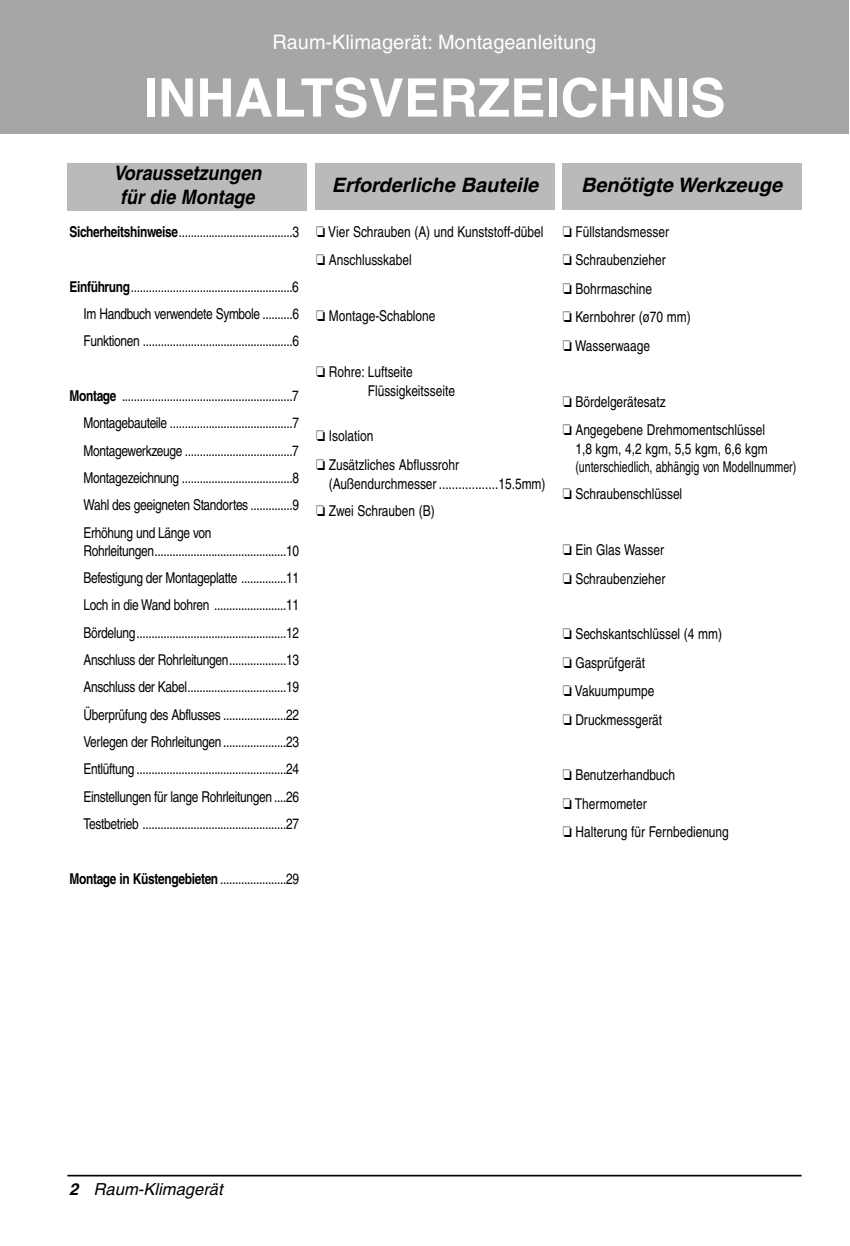
<style>
.page{position:relative;width:850px;height:1246px;background:#fff}
.page>*{position:absolute;margin:0;border:0;box-sizing:border-box;transform-origin:0 0}
.t1{font:700 53.2px "Helvetica";color:#fff}
.t2{font:italic 700 20px "Helvetica";color:#000}
.t3{font:20px "Helvetica";color:#fff}
.t4{font:italic 700 20px/24px "Helvetica";color:#000;text-align:center;scale:.9 1}
.t5{font:italic 16.6px "Helvetica";color:#000}
.t6{font:15px/27.4px "Helvetica";color:#000;scale:.8 1}
.s1{font-weight:700}
</style>
<div class="page">
<hr style="left:67px;top:1175px;width:735px;height:1px;background:#000">
<div style="left:0;top:0;width:849px;height:134px;background:#a6a6a6"></div>
<div style="left:68px;top:163px;width:239px;height:47px;background:#bababa"></div>
<div style="left:316px;top:163px;width:239px;height:46px;background:#bababa"></div>
<div style="left:562px;top:163px;width:240px;height:46px;background:#bababa"></div>
<h2 class="t3" style="left:272px;top:34px;width:325px">Raum-Klimagerät: Montageanleitung</h2>
<h1 class="t1" style="left:143px;top:78px;width:584px">INHALTSVERZEICHNIS</h1>
<h2 class="t4" style="left:113px;top:163px;width:166px">Voraussetzungen für die Montage</h2>
<h2 class="t2" style="left:332px;top:177px;width:208px">Erforderliche Bauteile</h2>
<h2 class="t2" style="left:581px;top:177px;width:203px">Benötigte Werkzeuge</h2>
<p class="t6" style="left:69px;top:220px;width:288px"><span class="s1">Sicherheitshinweise</span>......................................3</p>
<p class="t6" style="left:84px;top:274px;width:271px;text-align:justify;text-indent:-14px"><span class="s1">Einführung</span>......................................................6<br>Im Handbuch verwendete Symbole ..........6<br>Funktionen ..................................................6</p>
<p class="t6" style="left:84px;top:384px;width:271px;text-align:justify;text-indent:-14px"><span class="s1">Montage</span> .........................................................7<br>Montagebauteile .........................................7<br>Montagewerkzeuge ....................................7<br>Montagezeichnung .....................................8<br>Wahl des geeigneten Standortes ..............9<br>Erhöhung und Länge von</p>
<p class="t6" style="left:84px;top:538px;width:271px;text-align:justify">Rohrleitungen............................................10<br>Befestigung der Montageplatte ...............11<br>Loch in die Wand bohren ........................11<br>Bördelung..................................................12<br>Anschluss der Rohrleitungen...................13<br>Anschluss der Kabel.................................19<br>Überprüfung des Abflusses .....................22<br>Verlegen der Rohrleitungen .....................23<br>Entlüftung ..................................................24<br>Einstellungen für lange Rohrleitungen ....26<br>Testbetrieb ................................................27</p>
<p class="t6" style="left:69px;top:866px;width:288px"><span class="s1">Montage in Küstengebieten</span> ......................29</p>
<p class="t6" style="left:316px;top:219px;width:286px;line-height:28.4px">❏ Vier Schrauben (A) und Kunststoff-dübel ❏ Anschlusskabel</p>
<p class="t6" style="left:316px;top:304px;width:151px">❏ Montage-Schablone</p>
<p class="t6" style="left:368px;top:364px;width:111px;line-height:19px;text-indent:-52px">❏ Rohre: Luftseite<br>Flüssigkeitsseite</p>
<p class="t6" style="left:316px;top:423px;width:180px;line-height:28.4px">❏ Isolation<br>❏ Zusätzliches Abflussrohr</p>
<p class="t6" style="left:316px;top:471px;width:288px;text-indent:13px">(Außendurchmesser ..................15.5mm) ❏ Zwei Schrauben (B)</p>
<p class="t6" style="left:563px;top:219px;width:162px;line-height:28.4px">❏ Füllstandsmesser<br>❏ Schraubenzieher<br>❏ Bohrmaschine<br>❏ Kernbohrer (ø70 mm) ❏ Wasserwaage</p>
<p class="t6" style="left:563px;top:389px;width:254px;line-height:28.4px">❏ Bördelgerätesatz<br>❏ Angegebene Drehmomentschlüssel</p>
<p class="t6" style="left:575px;top:441px;width:278px;line-height:18px">1,8 kgm, 4,2 kgm, 5,5 kgm, 6,6 kgm (unterschiedlich, abhängig von Modellnummer)</p>
<p class="t6" style="left:563px;top:482px;width:151px">❏ Schraubenschlüssel</p>
<p class="t6" style="left:563px;top:537px;width:130px;line-height:28.4px">❏ Ein Glas Wasser ❏ Schraubenzieher</p>
<p class="t6" style="left:563px;top:621px;width:201px;line-height:28.4px">❏ Sechskantschlüssel (4 mm) ❏ Gasprüfgerät<br>❏ Vakuumpumpe<br>❏ Druckmessgerät</p>
<p class="t6" style="left:563px;top:762px;width:209px;line-height:28.4px">❏ Benutzerhandbuch<br>❏ Thermometer<br>❏ Halterung für Fernbedienung</p>
<p class="t5" style="left:69px;top:1183px;width:155px"><span class="s1">2</span> Raum-Klimagerät</p>
</div>
